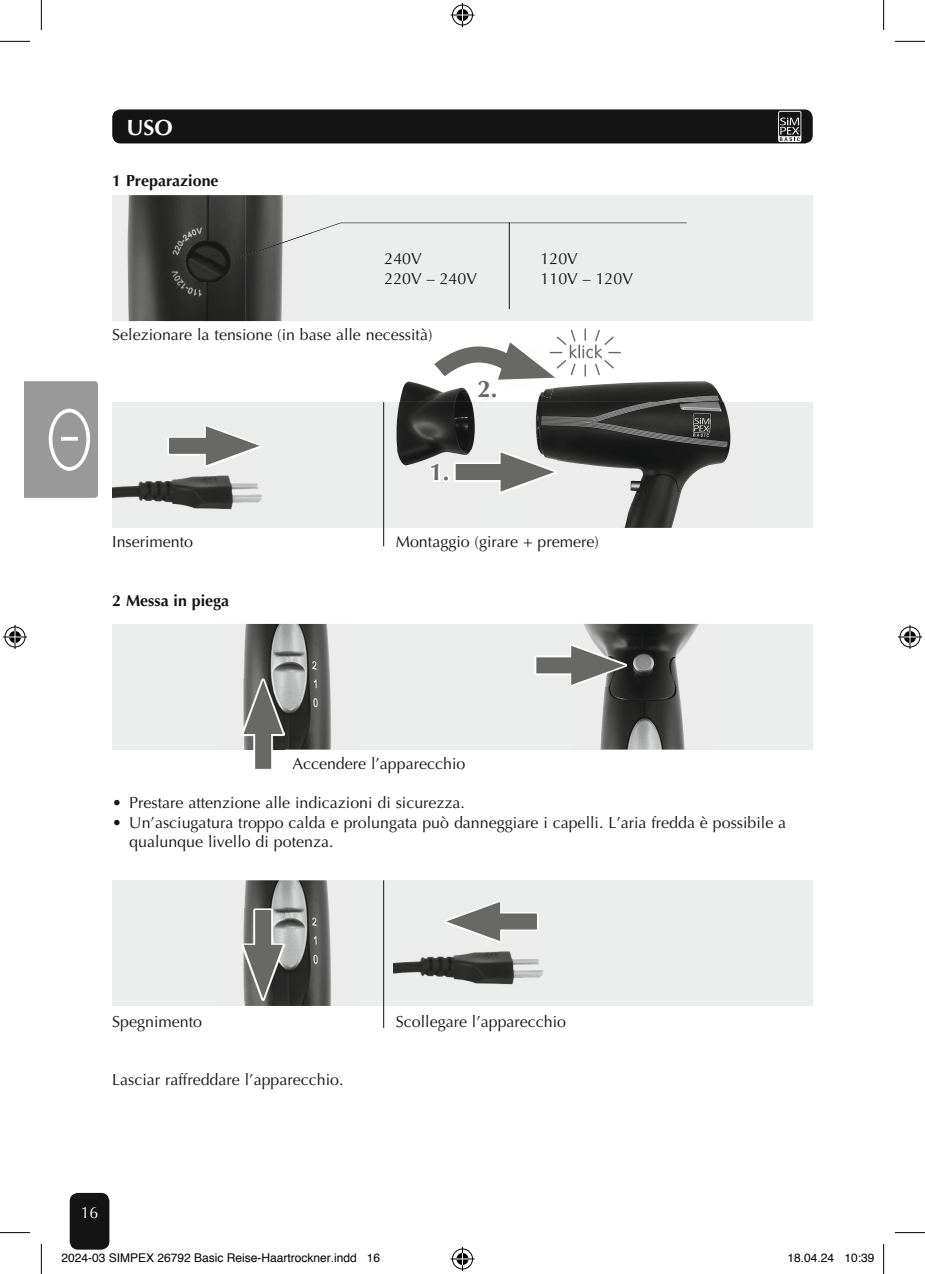
<style>
.page{position:relative;width:925px;height:1274px;background:#fff}
.page>*{position:absolute;margin:0;border:0;box-sizing:border-box;transform-origin:0 0}
.t1{font:700 24px "Optima CE";color:#686867}
.t2{font:700 22px "Optima CE";color:#fff}
.t3{font:16px/19.6px "Optima CE";color:#131413}
.t4{font:700 16px "Optima CE";color:#131413}
.t5{font:16px "Optima CE";color:#fff}
.t6{font:12px "Helvetica";color:#000}
</style>
<div class="page">
<div style="left:71px;top:1193px;width:37px;height:55px;background:#131413;border-radius:7px"></div>
<div style="left:70px;top:1192px;width:39px;height:57px;border:2px solid #131413;border-radius:7px"></div>
<svg style="left:24px;top:381px;width:74px;height:117px;background:#a0a0a0"></svg>
<div style="left:113px;top:110px;width:698px;height:32px;background:#131413;border-radius:7px"></div>
<div style="left:112px;top:109px;width:700px;height:34px;border:2px solid #131413;border-radius:7px"></div>
<svg style="left:778px;top:111px;width:23px;height:31px"></svg>
<div style="left:779px;top:112px;width:21px;height:24px;background:#131413"></div>
<svg style="left:779px;top:117px;width:20px;height:24px"></svg>
<div style="left:112px;top:195px;width:700px;height:126px;background:#eceded"></div>
<svg style="left:312px;top:222px;width:375px;height:37px"></svg>
<hr style="left:509px;top:222px;width:1px;height:87px;background:#131413">
<img style="left:127px;top:195px;width:156px;height:126px">
<img style="left:236px;top:232px;width:76px;height:27px">
<div style="left:112px;top:402px;width:700px;height:126px;background:#eceded"></div>
<img style="left:396px;top:381px;width:79px;height:101px">
<img style="left:535px;top:381px;width:196px;height:147px">
<img style="left:112px;top:475px;width:151px;height:35px">
<img style="left:167px;top:425px;width:94px;height:42px">
<div style="left:169px;top:438px;width:59px;height:16px;background:#686867"></div>
<svg style="left:206px;top:426px;width:54px;height:39px"></svg>
<img style="left:454px;top:450px;width:102px;height:43px">
<div style="left:455px;top:464px;width:68px;height:16px;background:#686867"></div>
<svg style="left:500px;top:452px;width:54px;height:39px"></svg>
<svg style="left:424px;top:459px;width:18px;height:23px"></svg>
<div style="left:443px;top:475px;width:7px;height:7px;border:3px solid #fff;border-radius:50%"></div>
<hr style="left:383px;top:402px;width:1px;height:144px;background:#131413">
<div style="left:112px;top:624px;width:700px;height:125px;background:#eceded"></div>
<img style="left:243px;top:624px;width:88px;height:125px">
<img style="left:584px;top:624px;width:115px;height:125px">
<img style="left:534px;top:644px;width:92px;height:42px">
<div style="left:536px;top:657px;width:57px;height:16px;background:#686867"></div>
<svg style="left:571px;top:645px;width:54px;height:40px"></svg>
<img style="left:242px;top:678px;width:42px;height:78px">
<img style="left:255px;top:756px;width:17px;height:13px">
<div style="left:255px;top:711px;width:16px;height:57px;background:#686867"></div>
<svg style="left:243px;top:680px;width:40px;height:54px"></svg>
<div style="left:112px;top:880px;width:700px;height:126px;background:#eceded"></div>
<img style="left:244px;top:880px;width:87px;height:125px">
<img style="left:242px;top:908px;width:42px;height:92px">
<div style="left:255px;top:909px;width:16px;height:58px;background:#686867"></div>
<svg style="left:243px;top:944px;width:40px;height:54px"></svg>
<img style="left:394px;top:951px;width:150px;height:34px">
<img style="left:444px;top:901px;width:94px;height:41px">
<div style="left:477px;top:913px;width:60px;height:16px;background:#686867"></div>
<svg style="left:446px;top:901px;width:54px;height:40px"></svg>
<hr style="left:383px;top:880px;width:1px;height:147px;background:#131413">
<svg style="left:423px;top:328px;width:198px;height:71px"></svg>
<hr style="left:0;top:41px;width:30px;height:1px;background:#000">
<hr style="left:895px;top:41px;width:30px;height:1px;background:#000">
<hr style="left:0;top:1232px;width:30px;height:1px;background:#000">
<hr style="left:895px;top:1232px;width:30px;height:1px;background:#000">
<hr style="left:41px;top:0;width:1px;height:30px;background:#000">
<hr style="left:41px;top:1243px;width:1px;height:30px;background:#000">
<hr style="left:883px;top:0;width:1px;height:30px;background:#000">
<hr style="left:883px;top:1243px;width:1px;height:30px;background:#000">
<svg style="left:450px;top:3px;width:24px;height:24px"></svg>
<svg style="left:450px;top:1247px;width:24px;height:23px"></svg>
<svg style="left:3px;top:625px;width:24px;height:24px"></svg>
<svg style="left:898px;top:625px;width:24px;height:24px"></svg>
<svg style="left:75px;top:1249px;width:29px;height:1px"></svg>
<h2 class="t2" style="left:126px;top:113px;width:48px">UsO</h2>
<p class="t4" style="left:112px;top:170px;width:108px">1 Preparazione</p>
<p class="t3" style="left:384px;top:249px;width:39px">240V</p>
<p class="t3" style="left:540px;top:249px;width:39px">120V</p>
<p class="t3" style="left:384px;top:269px;width:94px">220V – 240V</p>
<p class="t3" style="left:540px;top:269px;width:94px">110V – 120V</p>
<p class="t3" style="left:112px;top:325px;width:322px">Selezionare la tensione (in base alle necessità)</p>
<h1 class="t1" style="left:429px;top:457px;width:22px">1.</h1>
<h1 class="t1" style="left:477px;top:373px;width:22px">2.</h1>
<p class="t3" style="left:112px;top:532px;width:82px">Inserimento</p>
<p class="t3" style="left:396px;top:532px;width:205px">Montaggio (girare + premere)</p>
<p class="t4" style="left:112px;top:590px;width:118px">2 Messa in piega</p>
<p class="t3" style="left:292px;top:753px;width:174px">Accendere l’apparecchio</p>
<p class="t3" style="left:112px;top:792px;width:354px">• Prestare attenzione alle indicazioni di sicurezza.</p>
<p class="t3" style="left:129px;top:812px;width:658px;text-indent:-17px">• un’asciugatura troppo calda e prolungata può danneggiare i capelli. L’aria fredda è possibile a qualunque livello di potenza.</p>
<p class="t3" style="left:112px;top:1011px;width:91px">Spegnimento</p>
<p class="t3" style="left:396px;top:1011px;width:172px">Scollegare l’apparecchio</p>
<p class="t3" style="left:112px;top:1070px;width:233px">Lasciar raffreddare l’apparecchio.</p>
<p class="t5" style="left:81px;top:1202px;width:19px">16</p>
<p class="t6" style="left:61px;top:1250px;width:320px">2024-03 SIMPEX 26792 Basic Reise-Haartrockner.indd 16</p>
<p class="t6" style="left:787px;top:1250px;width:88px">18.04.24 10:39</p>
</div>
